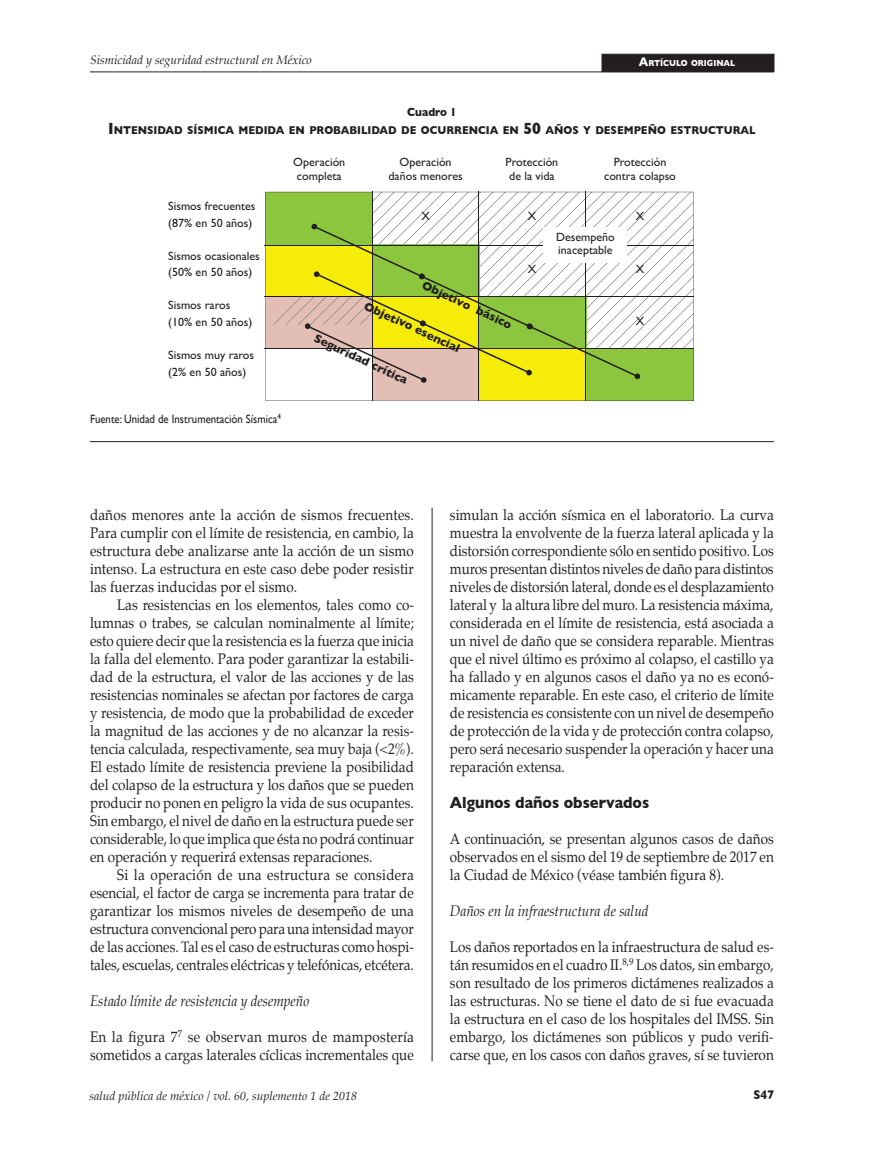
<style>
.page{position:relative;width:893px;height:1149px;background:#fff}
.page>*{position:absolute;margin:0;border:0;box-sizing:border-box;transform-origin:0 0}
.t1{font:700 16.5px "Gill Sans";color:#231f20;scale:.9 1}
.t2{font:15px/18px "Palatino";color:#231f20;text-align:justify;scale:.9 1}
.t3{font:italic 15px "Palatino";color:#231f20;scale:.9 1}
.t4{font:700 12.75px "Gill Sans";color:#231f20;scale:.9 1}
.t5{font:12px/16.5px "Gill Sans";color:#231f20}
.t6{font:italic 12px "Palatino";color:#231f20}
.t7{font:700 12px "Gill Sans";color:#231f20}
.t8{font:12px "Gill Sans";color:#231f20;scale:.9 1}
.t9{font:700 12px "Gill Sans";color:#231f20;scale:.9 1}
.t10{font:700 11.55px "Gill Sans";color:#231f20;scale:.9 1}
.t11{font:700 8.85px "Gill Sans";color:#fff;scale:.9 1}
.s1{font-size:12.75px}
.s2{font-size:16.5px}
</style>
<div class="page">
<div style="left:602px;top:54px;width:172px;height:18px;background:#231f20;border:1px solid #231f20"></div>
<hr style="left:90px;top:72px;width:684px;height:1px;background:#231f20">
<hr style="left:432px;top:507px;width:1px;height:554px;background:#231f20">
<hr style="left:372px;top:191px;width:1px;height:209px;background:#231f20">
<hr style="left:479px;top:191px;width:1px;height:209px;background:#231f20">
<hr style="left:586px;top:191px;width:1px;height:209px;background:#231f20">
<svg style="left:265px;top:192px;width:429px;height:208px"></svg>
<div style="left:544px;top:227px;width:83px;height:35px;background:#fff"></div>
<hr style="left:90px;top:441px;width:684px;height:1px;background:#231f20">
<p class="t6" style="left:90px;top:53px;width:223px">Sismicidad y seguridad estructural en México</p>
<p class="t11" style="left:639px;top:56px;width:109px"><span class="s1">A</span>RTÍCULO ORIGINAL</p>
<p class="t9" style="left:407px;top:103px;width:56px">Cuadro 1</p>
<p class="t10" style="left:108px;top:121px;width:721px"><span class="s2">I</span> NTENSIDAD SÍSMICA MEDIDA EN PROBABILIDAD DE OCURRENCIA EN <span class="s2">50</span> AÑOS Y DESEMPEÑO ESTRUCTURAL</p>
<p class="t5" style="left:168px;top:198px;width:89px">Sismos frecuentes (87% en 50 años)</p>
<p class="t5" style="left:168px;top:247px;width:93px">Sismos ocasionales (50% en 50 años)</p>
<p class="t5" style="left:168px;top:297px;width:85px">Sismos raros (10% en 50 años)</p>
<p class="t5" style="left:168px;top:346px;width:87px">Sismos muy raros (2% en 50 años)</p>
<p class="t8" style="left:90px;top:412px;width:214px">Fuente: Unidad de Instrumentación Sísmica<sup>4</sup></p>
<p class="t5" style="left:293px;top:154px;width:54px">Operación</p>
<p class="t5" style="left:400px;top:154px;width:54px">Operación</p>
<p class="t5" style="left:506px;top:154px;width:54px">Protección</p>
<p class="t5" style="left:614px;top:154px;width:54px">Protección</p>
<p class="t5" style="left:297px;top:167px;width:46px">completa</p>
<p class="t5" style="left:388px;top:167px;width:76px">daños menores</p>
<p class="t5" style="left:509px;top:167px;width:47px">de la vida</p>
<p class="t5" style="left:604px;top:167px;width:73px">contra colapso</p>
<p class="t5" style="left:421px;top:208px;width:10px">X</p>
<p class="t5" style="left:528px;top:208px;width:10px">X</p>
<p class="t5" style="left:636px;top:208px;width:10px">X</p>
<p class="t5" style="left:556px;top:229px;width:60px;line-height:13.5px">Desempeño inaceptable</p>
<p class="t7" style="left:427px;top:275px;width:99px;rotate:25deg">Objetivo básico</p>
<p class="t7" style="left:369px;top:296px;width:106px;rotate:25deg">Objetivo esencial</p>
<p class="t7" style="left:319px;top:329px;width:103px;rotate:25deg">Seguridad crítica</p>
<p class="t5" style="left:528px;top:260px;width:10px">X</p>
<p class="t5" style="left:636px;top:260px;width:10px">X</p>
<p class="t5" style="left:636px;top:313px;width:10px">X</p>
<p class="t2" style="left:90px;top:507px;width:361px">daños menores ante la acción de sismos frecuentes.<br>Para cumplir con el límite de resistencia, en cambio, la estructura debe analizarse ante la acción de un sismo intenso. La estructura en este caso debe poder resistir las fuerzas inducidas por el sismo.</p>
<p class="t2" style="left:90px;top:597px;width:362px;text-indent:27px">Las resistencias en los elementos, tales como co&shy;lumnas o trabes, se calculan nominalmente al límite; esto quiere decir que la resistencia es la fuerza que inicia la falla del elemento. Para poder garantizar la estabili&shy;dad de la estructura, el valor de las acciones y de las resistencias nominales se afectan por factores de carga y resistencia, de modo que la probabilidad de exceder la magnitud de las acciones y de no alcanzar la resis&shy;tencia calculada, respectivamente, sea muy baja (&lt;2%).<br>El estado límite de resistencia previene la posibilidad del colapso de la estructura y los daños que se pueden producir no ponen en peligro la vida de sus ocupantes.<br>Sin embargo, el nivel de daño en la estructura puede ser considerable, lo que implica que ésta no podrá continuar en operación y requerirá extensas reparaciones.</p>
<p class="t2" style="left:90px;top:867px;width:361px;text-indent:27px">Si la operación de una estructura se considera esencial, el factor de carga se incrementa para tratar de garantizar los mismos niveles de desempeño de una estructura convencional pero para una intensidad mayor de las acciones. Tal es el caso de estructuras como hospi&shy;tales, escuelas, centrales eléctricas y telefónicas, etcétera.</p>
<p class="t3" style="left:90px;top:991px;width:245px">Estado límite de resistencia y desempeño</p>
<p class="t2" style="left:90px;top:1029px;width:361px">En la figura 7<sup>7</sup> se observan muros de mampostería sometidos a cargas laterales cíclicas incrementales que</p>
<p class="t2" style="left:450px;top:507px;width:361px">simulan la acción sísmica en el laboratorio. La curva muestra la envolvente de la fuerza lateral aplicada y la distorsión correspondiente sólo en sentido positivo. Los muros presentan distintos niveles de daño para distintos niveles de distorsión lateral, donde es el desplazamiento lateral y la altura libre del muro. La resistencia máxima, considerada en el límite de resistencia, está asociada a un nivel de daño que se considera reparable. Mientras que el nivel último es próximo al colapso, el castillo ya ha fallado y en algunos casos el daño ya no es econó&shy;micamente reparable. En este caso, el criterio de límite de resistencia es consistente con un nivel de desempeño de protección de la vida y de protección contra colapso, pero será necesario suspender la operación y hacer una reparación extensa.</p>
<p class="t1" style="left:450px;top:789px;width:223px">Algunos daños observados</p>
<p class="t2" style="left:450px;top:831px;width:361px">A continuación, se presentan algunos casos de daños observados en el sismo del 19 de septiembre de 2017 en la Ciudad de México (véase también figura 8).</p>
<p class="t3" style="left:450px;top:901px;width:222px">Daños en la infraestructura de salud</p>
<p class="t2" style="left:450px;top:939px;width:361px">Los daños reportados en la infraestructura de salud es&shy;tán resumidos en el cuadro II.<sup>8,9</sup> Los datos, sin embargo, son resultado de los primeros dictámenes realizados a las estructuras. No se tiene el dato de si fue evacuada la estructura en el caso de los hospitales del IMSS. Sin embargo, los dictámenes son públicos y pudo verifi&shy;carse que, en los casos con daños graves, sí se tuvieron</p>
<p class="t6" style="left:89px;top:1088px;width:269px">salud pública de méxico / vol. 60, suplemento 1 de 2018</p>
<p class="t4" style="left:753px;top:1083px;width:24px">S47</p>
</div>
